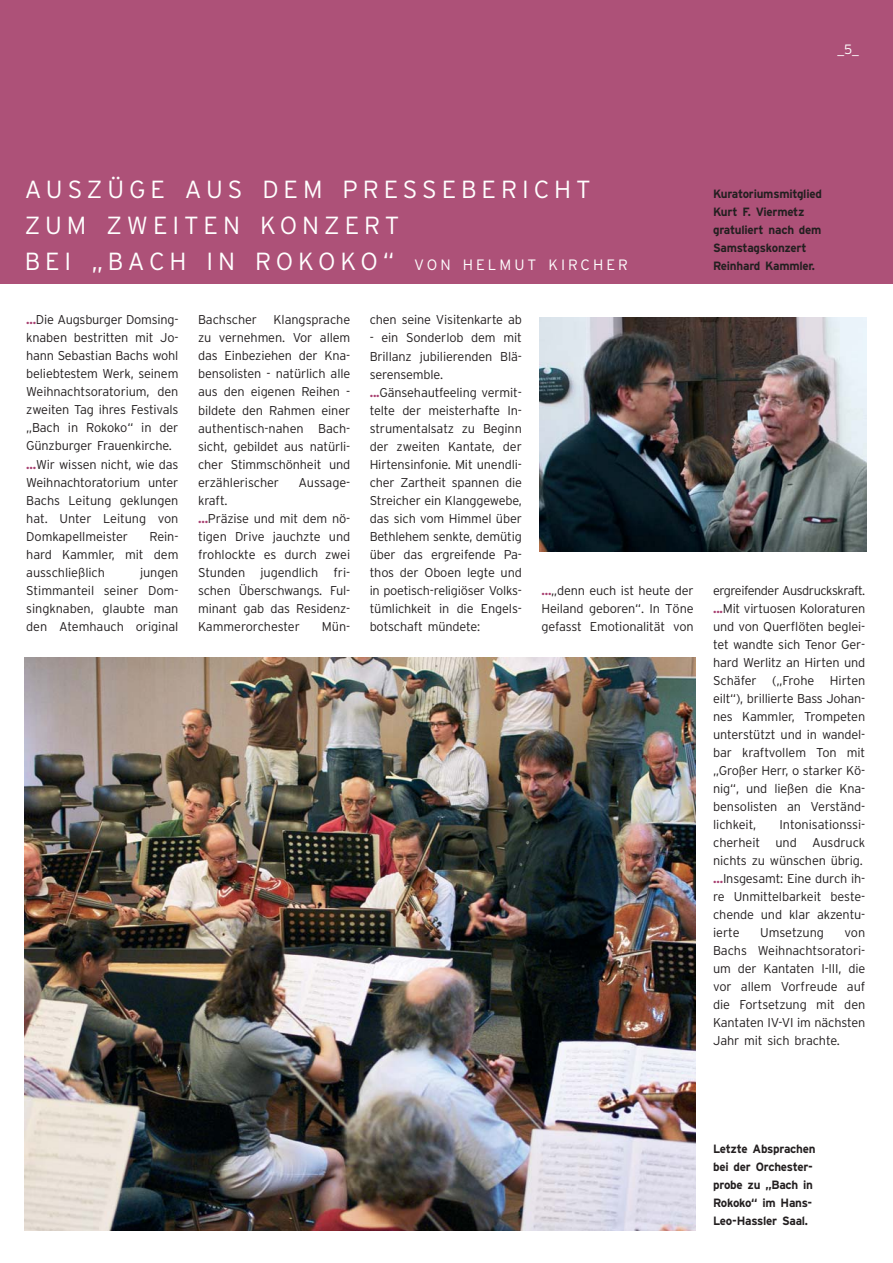
<style>
.page{position:relative;width:893px;height:1263px;background:#fff}
.page>*{position:absolute;margin:0;border:0;box-sizing:border-box;transform-origin:0 0}
.t1{font:300 24.75px/36px "Interstate";letter-spacing:.2em;color:#fff}
.t2{font:300 13.5px "Interstate";color:#fff}
.t3{font:300 12.75px/18px "Interstate";letter-spacing:-.015em;color:#231f20;text-align:justify}
.t4{font:700 12px/18px "Interstate";letter-spacing:-.02em;color:#231f20}
.s1{font-size:15px}
.s2{font-weight:700;color:#a73e6f}
</style>
<div class="page">
<img style="left:0;top:0;width:893px;height:1231px">
<h1 class="t1" style="left:25px;top:174px;width:605px">AUSZÜGE AUS DEM PRESSEBERICHT<br>ZUM ZWEITEN KONZERT<br>BEI „BACH IN ROKOKO“ <span class="s1">VON HELMUT KIRCHER</span></h1>
<p class="t2" style="left:838px;top:45px;width:23px">_5_</p>
<p class="t4" style="left:713px;top:186px;width:110px">Kuratoriumsmitglied<br>Kurt F. Viermetz gratuliert nach dem<br>Samstagskonzert<br>Reinhard Kammler.</p>
<p class="t3" style="left:26px;top:312px;width:154px;text-align:left"><span class="s2">...</span>Die Augsburger Domsing&shy;knaben bestritten mit Jo&shy;hann Sebastian Bachs wohl beliebtestem Werk, seinem<br>Weihnachtsoratorium, den zweiten Tag ihres Festivals „Bach in Rokoko“ in der<br>Günzburger Frauenkirche. <span class="s2">...</span>Wir wissen nicht, wie das<br>Weihnachtoratorium unter<br>Bachs Leitung geklungen hat. Unter Leitung von<br>Domkapellmeister</p>
<p class="t3" style="left:26px;top:528px;width:154px;text-indent:123px">Rein&shy;hard Kammler, mit dem ausschließlich</p>
<p class="t3" style="left:26px;top:564px;width:154px;text-indent:114px">jungen Stimmanteil seiner Dom&shy;singknaben, glaubte man den Atemhauch original</p>
<p class="t3" style="left:198px;top:312px;width:154px;text-indent:75px">Klangsprache zu vernehmen. Vor allem das Einbeziehen der Kna&shy;bensolisten - natürlich alle aus den eigenen Reihen - bildete den Rahmen einer authentisch-nahen Bach&shy;sicht, gebildet aus natürli&shy;cher Stimmschönheit und erzählerischer</p>
<p class="t3" style="left:198px;top:312px;width:61px">Bachscher</p>
<p class="t3" style="left:298px;top:474px;width:53px">Aussage-</p>
<p class="t3" style="left:198px;top:492px;width:154px;text-align:left">kraft.<br><span class="s2">...</span>Präzise und mit dem nö&shy;tigen Drive jauchzte und frohlockte es durch zwei<br>Stunden jugendlich fri&shy;schen Überschwangs. Ful&shy;minant gab das Residenz-<br>Kammerorchester</p>
<p class="t3" style="left:322px;top:618px;width:30px">Mün-</p>
<p class="t3" style="left:370px;top:312px;width:154px">chen seine Visitenkarte ab</p>
<p class="t3" style="left:370px;top:330px;width:154px;text-align:left">- ein Sonderlob dem mit<br>Brillanz jubilierenden Blä&shy;serensemble. <span class="s2">...</span>Gänsehautfeeling vermit&shy;telte der meisterhafte In&shy;strumentalsatz zu Beginn der zweiten Kantate, der<br>Hirtensinfonie. Mit unendli&shy;cher Zartheit spannen die<br>Streicher ein Klanggewebe, das sich vom Himmel über<br>Bethlehem senkte, demütig über das ergreifende Pa&shy;thos der Oboen legte und in poetisch-religiöser Volks&shy;tümlichkeit in die Engels&shy;botschaft mündete:</p>
<p class="t3" style="left:541px;top:582px;width:154px"><span class="s2">...</span>„denn euch ist heute der Heiland geboren“. In Töne gefasst Emotionalität von</p>
<p class="t3" style="left:713px;top:582px;width:154px">ergreifender Ausdruckskraft. <span class="s2">...</span>Mit virtuosen Koloraturen und von Querflöten beglei&shy;tet wandte sich Tenor Ger&shy;hard Werlitz an Hirten und Schäfer („Frohe Hirten eilt“), brillierte Bass Johan&shy;nes Kammler, Trompeten unterstützt und in wandel&shy;bar kraftvollem Ton mit „Großer Herr, o starker Kö&shy;nig“, und ließen die Kna&shy;bensolisten an Verständ&shy;lichkeit,</p>
<p class="t3" style="left:713px;top:816px;width:154px;text-align:left;text-indent:66px">Intonisationssi&shy;cherheit und Ausdruck nichts zu wünschen übrig. <span class="s2">...</span>Insgesamt: Eine durch ih&shy;re Unmittelbarkeit beste&shy;chende und klar akzentu&shy;ierte</p>
<p class="t3" style="left:760px;top:924px;width:65px">Umsetzung</p>
<p class="t3" style="left:713px;top:924px;width:154px;text-indent:131px">von Bachs Weihnachtsoratori&shy;um der Kantaten I-III, die vor allem Vorfreude auf die Fortsetzung mit den Kantaten IV-VI im nächsten Jahr mit sich brachte.</p>
<p class="t4" style="left:713px;top:1140px;width:104px">Letzte Absprachen bei der Orchester&shy;probe zu „Bach in<br>Rokoko“ im Hans-<br>Leo-Hassler Saal.</p>
</div>
